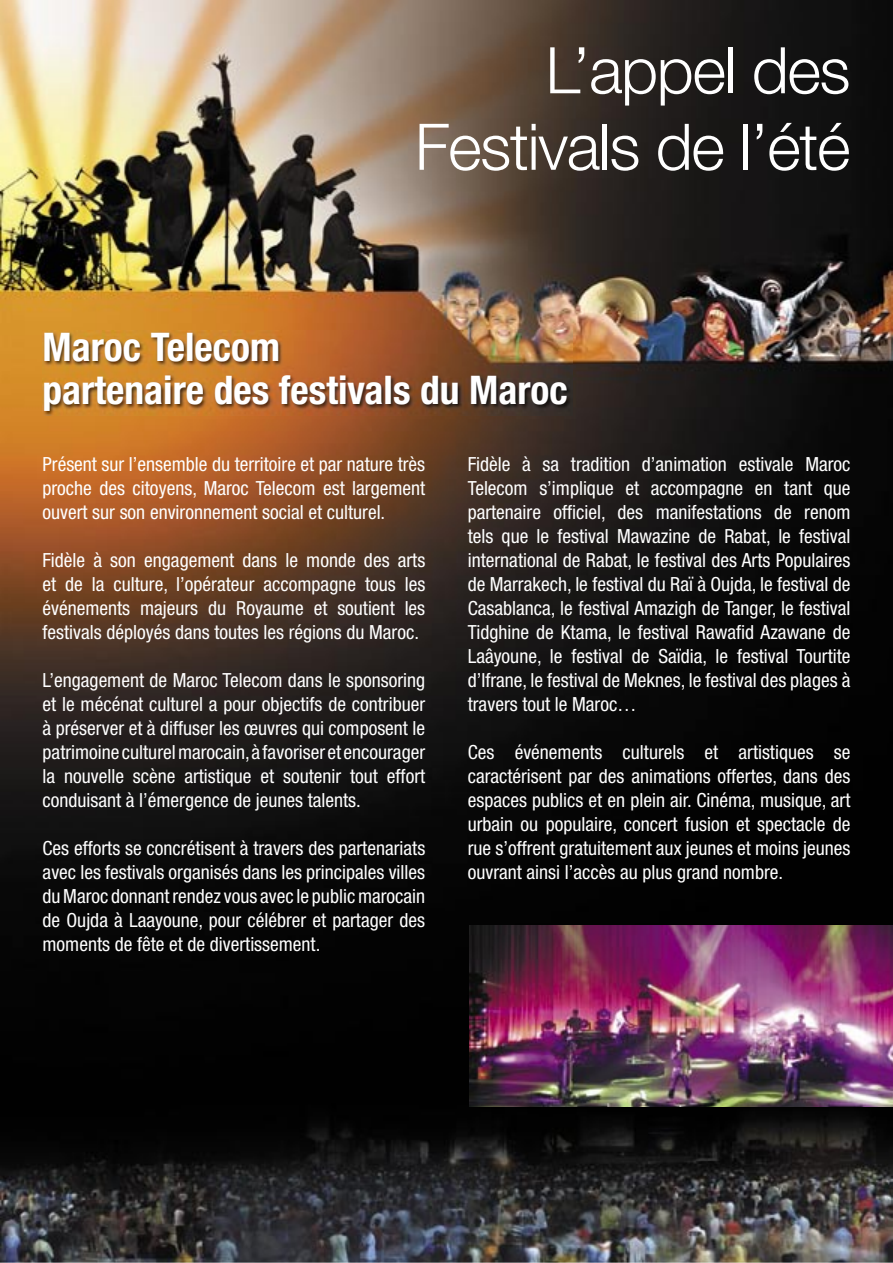
<style>
.page{position:relative;width:893px;height:1263px;background:#fff}
.page>*{position:absolute;margin:0;border:0;box-sizing:border-box;transform-origin:0 0}
.t1{font:300 64.35px/76.5px "Helvetica Neue";letter-spacing:-.02em;color:#fff;text-align:right}
.t2{font:700 condensed 39.6px/42.9px "Helvetica Neue";color:#fff}
.t3{font:condensed 19.5px/24px "Helvetica Neue";color:#fff}
</style>
<div class="page">
<img style="left:0;top:0;width:893px;height:1263px">
<img style="left:43px;top:330px;width:529px;height:86px">
<img style="left:470px;top:926px;width:423px;height:181px">
<h1 class="t1" style="left:415px;top:31px;width:437px">’L appel des<br>Festivals de ’l été</h1>
<h2 class="t2" style="left:43px;top:325px;width:527px">Maroc Telecom<br>partenaire des festivals du Maroc</h2>
<p class="t3" style="left:43px;top:452px;width:384px;text-align:justify">Présent sur ’l ensemble du territoire et par nature très proche des citoyens, Maroc Telecom est largement ouvert sur son environnement social et culturel.</p>
<p class="t3" style="left:43px;top:548px;width:384px;text-align:right">Fidèle à son engagement dans le monde des arts les</p>
<p class="t3" style="left:114px;top:572px;width:142px">culture ’l, opérateur</p>
<p class="t3" style="left:65px;top:572px;width:19px">de</p>
<p class="t3" style="left:92px;top:572px;width:14px">la</p>
<p class="t3" style="left:43px;top:572px;width:15px">et</p>
<p class="t3" style="left:365px;top:572px;width:32px">tous</p>
<p class="t3" style="left:263px;top:572px;width:94px">accompagne</p>
<p class="t3" style="left:43px;top:596px;width:378px">événements<br>festivals déployés dans toutes les régions du Maroc.</p>
<p class="t3" style="left:43px;top:668px;width:384px;text-align:right">’Lengagement de Maroc Telecom dans le sponsoring et le mécénat culturel a pour objectifs de contribuer à préserver et à diffuser les œuvres qui composent le patrimoineculturelmarocain à, favoriseretencourager effort</p>
<p class="t3" style="left:140px;top:596px;width:60px">majeurs</p>
<p class="t3" style="left:208px;top:596px;width:20px">du</p>
<p class="t3" style="left:236px;top:596px;width:69px">Royaume</p>
<p class="t3" style="left:337px;top:596px;width:59px">soutient</p>
<p class="t3" style="left:405px;top:596px;width:22px">les</p>
<p class="t3" style="left:314px;top:596px;width:15px">et</p>
<p class="t3" style="left:133px;top:764px;width:44px">scène</p>
<p class="t3" style="left:43px;top:764px;width:320px">la<br>conduisant ’là émergence de jeunes talents.</p>
<p class="t3" style="left:43px;top:836px;width:384px;text-align:justify">Ces efforts se concrétisent à travers des partenariats avec les festivals organisés dans les principales villes duMarocdonnantrendezvousaveclepublicmarocain de Oujda à Laayoune, pour célébrer et partager des moments de fête et de divertissement.</p>
<p class="t3" style="left:64px;top:764px;width:61px">nouvelle</p>
<p class="t3" style="left:184px;top:764px;width:69px">artistique</p>
<p class="t3" style="left:283px;top:764px;width:60px">soutenir</p>
<p class="t3" style="left:261px;top:764px;width:15px">et</p>
<p class="t3" style="left:350px;top:764px;width:29px">tout</p>
<p class="t3" style="left:468px;top:452px;width:44px">Fidèle</p>
<p class="t3" style="left:522px;top:452px;width:10px">à</p>
<p class="t3" style="left:543px;top:452px;width:18px">sa</p>
<p class="t3" style="left:571px;top:452px;width:61px">tradition</p>
<p class="t3" style="left:642px;top:452px;width:87px">’d animation</p>
<p class="t3" style="left:739px;top:452px;width:56px">estivale</p>
<p class="t3" style="left:805px;top:452px;width:47px">Maroc</p>
<p class="t3" style="left:468px;top:476px;width:61px">Telecom</p>
<p class="t3" style="left:539px;top:476px;width:76px">’s implique</p>
<p class="t3" style="left:625px;top:476px;width:15px">et</p>
<p class="t3" style="left:651px;top:476px;width:94px">accompagne</p>
<p class="t3" style="left:755px;top:476px;width:19px">en</p>
<p class="t3" style="left:784px;top:476px;width:29px">tant</p>
<p class="t3" style="left:824px;top:476px;width:28px">que</p>
<p class="t3" style="left:553px;top:500px;width:54px">officiel,</p>
<p class="t3" style="left:656px;top:500px;width:107px">manifestations</p>
<p class="t3" style="left:468px;top:500px;width:75px">partenaire</p>
<p class="t3" style="left:468px;top:524px;width:384px">tels que le festival Mawazine de Rabat, le festival</p>
<p class="t3" style="left:468px;top:548px;width:384px">international de Rabat le, festival des Arts Populaires</p>
<p class="t3" style="left:468px;top:572px;width:384px">de Marrakech le, festival du Raï à Oujda le, festival de</p>
<p class="t3" style="left:468px;top:596px;width:384px">Casablanca le, festival Amazigh de Tanger le, festival</p>
<p class="t3" style="left:468px;top:620px;width:384px">Tidghine de Ktama le, festival Rawafid Azawane de</p>
<p class="t3" style="left:737px;top:644px;width:115px">festival Tourtite</p>
<p class="t3" style="left:618px;top:500px;width:27px">des</p>
<p class="t3" style="left:774px;top:500px;width:19px">de</p>
<p class="t3" style="left:804px;top:500px;width:48px">renom</p>
<p class="t3" style="left:468px;top:644px;width:384px">Laâyoune, le<br>’d Ifrane le, festival de Meknes le, festival des plages à travers tout le Maroc...</p>
<p class="t3" style="left:834px;top:740px;width:18px">se</p>
<p class="t3" style="left:658px;top:644px;width:71px">Saïdia, le</p>
<p class="t3" style="left:572px;top:644px;width:53px">festival</p>
<p class="t3" style="left:632px;top:644px;width:19px">de</p>
<p class="t3" style="left:515px;top:740px;width:89px">événements</p>
<p class="t3" style="left:468px;top:740px;width:384px">Ces<br>caractérisent par des animations offertes, dans des espaces publics et en plein air. Cinéma, musique, art urbain ou populaire, concert fusion et spectacle de rue ’s offrent gratuitement aux jeunes et moins jeunes ouvrant ainsi ’l accès au plus grand nombre.</p>
<p class="t3" style="left:623px;top:740px;width:63px">culturels</p>
<p class="t3" style="left:739px;top:740px;width:77px">artistiques</p>
<p class="t3" style="left:705px;top:740px;width:15px">et</p>
</div>
